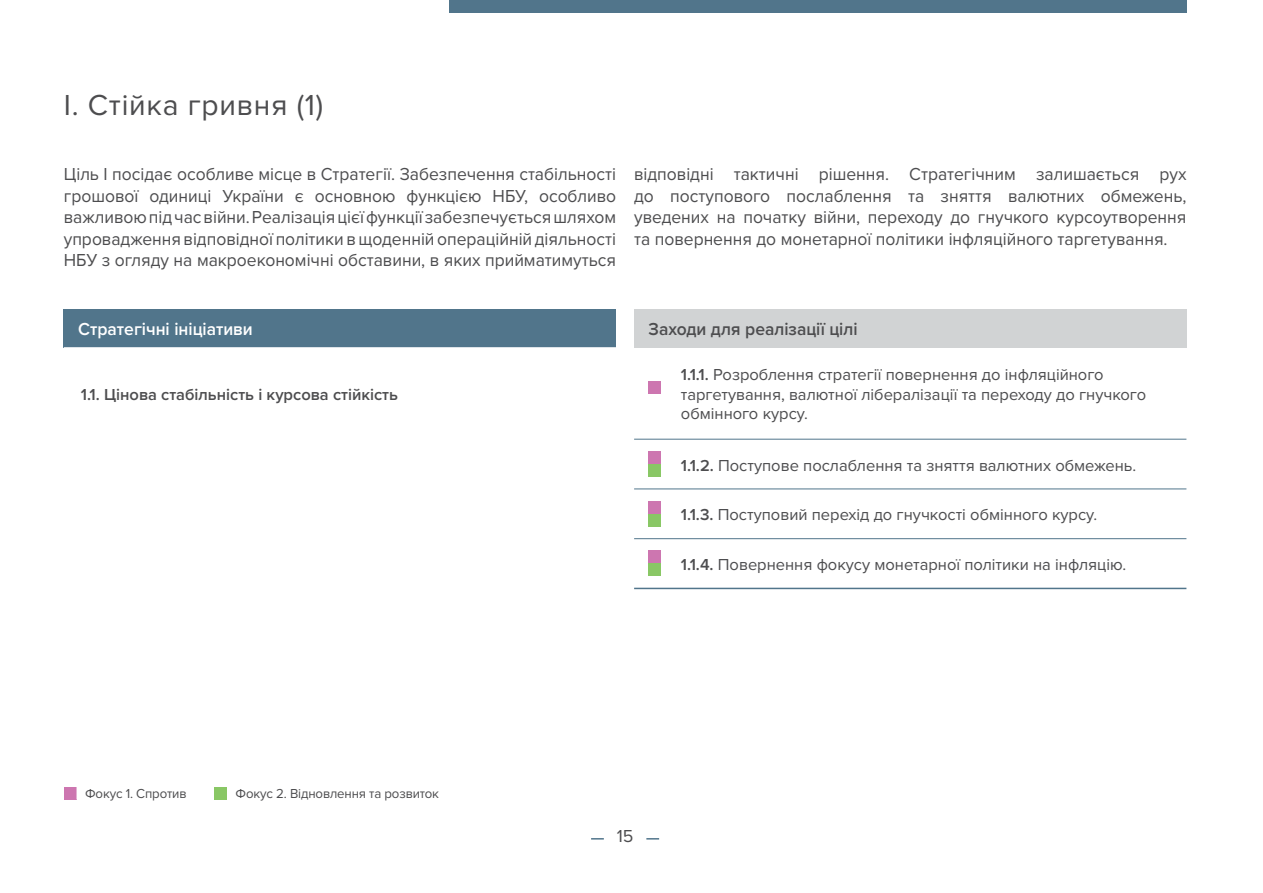
<style>
.page{position:relative;width:1263px;height:893px;background:#fff}
.page>*{position:absolute;margin:0;border:0;box-sizing:border-box;transform-origin:0 0}
.t1{font:30px "Proxima Nova";letter-spacing:.025em;color:#4d4d4f}
.t2{font:18px/21.6px "Proxima Nova";color:#4d4d4f;text-align:justify}
.t3{font:600 18px "Proxima Nova";color:#4d4d4f}
.t4{font:600 18px "Proxima Nova";color:#fff}
.t5{font:16.5px/19.5px "Proxima Nova";color:#4d4d4f}
.t6{font:600 16.5px "Proxima Nova";color:#4d4d4f}
.t7{font:13.5px "Proxima Nova";letter-spacing:-.01em;color:#4d4d4f}
.s1{font-weight:600}
</style>
<div class="page">
<div style="left:449px;top:0;width:737px;height:13px;background:#51758b"></div>
<svg style="left:591px;top:838px;width:13px;height:1px"></svg>
<svg style="left:646px;top:838px;width:13px;height:1px"></svg>
<div style="left:64px;top:309px;width:552px;height:38px;background:#51758b"></div>
<div style="left:634px;top:309px;width:552px;height:38px;background:#d1d3d4"></div>
<svg style="left:64px;top:347px;width:552px;height:1px"></svg>
<hr style="left:634px;top:439px;width:552px;height:1px;background:#51758b">
<hr style="left:634px;top:489px;width:552px;height:1px;background:#51758b">
<hr style="left:634px;top:538px;width:552px;height:1px;background:#51758b">
<hr style="left:634px;top:588px;width:552px;height:1px;background:#51758b">
<div style="left:648px;top:381px;width:13px;height:13px;background:#cd76b0"></div>
<div style="left:648px;top:451px;width:13px;height:13px;background:#cd76b0"></div>
<div style="left:648px;top:464px;width:13px;height:13px;background:#89c765"></div>
<div style="left:648px;top:501px;width:13px;height:13px;background:#cd76b0"></div>
<div style="left:648px;top:514px;width:13px;height:13px;background:#89c765"></div>
<div style="left:648px;top:550px;width:13px;height:13px;background:#cd76b0"></div>
<div style="left:648px;top:563px;width:13px;height:13px;background:#89c765"></div>
<div style="left:64px;top:787px;width:13px;height:12px;background:#cd76b0"></div>
<div style="left:214px;top:787px;width:13px;height:12px;background:#89c765"></div>
<h1 class="t1" style="left:64px;top:87px;width:261px">I. Стійка гривня (1)</h1>
<p class="t2" style="left:64px;top:164px;width:554px">Ціль I посідає особливе місце в Стратегії. Забезпечення стабільності грошової одиниці України є основною функцією НБУ, особливо важливою під час війни. Реалізація цієї функції забезпечується шляхом упровадження відповідної політики в щоденній операційній діяльності НБУ з огляду на макроекономічні обставини, в яких прийматимуться</p>
<p class="t2" style="left:634px;top:164px;width:554px">відповідні тактичні рішення. Стратегічним залишається рух до поступового послаблення та зняття валютних обмежень, уведених на початку війни, переходу до гнучкого курсоутворення та повернення до монетарної політики інфляційного таргетування.</p>
<p class="t4" style="left:78px;top:318px;width:176px">Стратегічні ініціативи</p>
<p class="t3" style="left:649px;top:318px;width:210px">Заходи для реалізації цілі</p>
<p class="t6" style="left:81px;top:384px;width:319px">1.1. Цінова стабільність і курсова стійкість</p>
<p class="t7" style="left:85px;top:786px;width:103px">Фокус 1. Спротив</p>
<p class="t7" style="left:236px;top:786px;width:205px">Фокус 2. Відновлення та розвиток</p>
<p class="t5" style="left:681px;top:365px;width:467px"><span class="s1">1.1.1.</span> Розроблення стратегії повернення до інфляційного таргетування, валютної лібералізації та переходу до гнучкого обмінного курсу.</p>
<p class="t5" style="left:681px;top:456px;width:457px"><span class="s1">1.1.2.</span> Поступове послаблення та зняття валютних обмежень.</p>
<p class="t5" style="left:681px;top:505px;width:418px"><span class="s1">1.1.3.</span> Поступовий перехід до гнучкості обмінного курсу.</p>
<p class="t5" style="left:681px;top:555px;width:447px"><span class="s1">1.1.4.</span> Повернення фокусу монетарної політики на інфляцію.</p>
<p class="t2" style="left:617px;top:826px;width:18px">15</p>
</div>
